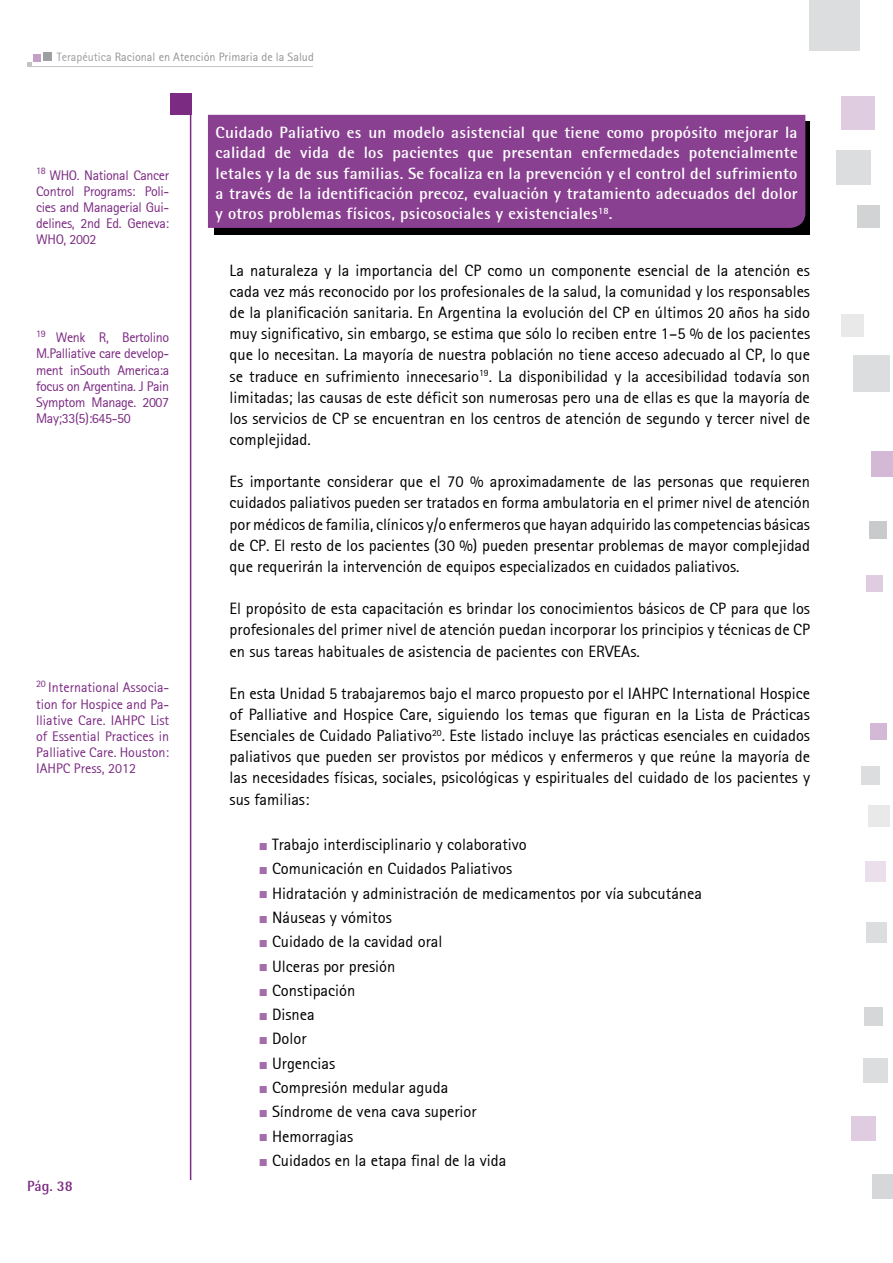
<style>
.page{position:relative;width:893px;height:1263px;background:#fff}
.page>*{position:absolute;margin:0;border:0;box-sizing:border-box;transform-origin:0 0}
.t1{font:16.5px/21.1px "AT Rotis Sans Serif";color:#000;text-align:justify}
.t2{font:700 16.5px/20.2px "AT Rotis Semi Sans";letter-spacing:.015em;color:#fff;text-align:justify}
.t3{font:700 14.85px "AT Rotis Semi Sans";color:#7c2b83}
.t4{font:13.95px/16.2px "AT Rotis Sans Serif";letter-spacing:-.025em;color:#7c2b83;text-align:justify}
.t5{font:12.15px "AT Rotis Sans Serif";color:#939598}
.s1{color:#9d9fa2}
.s2{color:#a46daa}
</style>
<div class="page">
<div style="left:43px;top:52px;width:9px;height:9px;background:#9d9fa2"></div>
<div style="left:34px;top:55px;width:7px;height:7px;background:#c4a0c7"></div>
<svg style="left:28px;top:62px;width:4px;height:4px"></svg>
<hr style="left:28px;top:66px;width:285px;height:1px;background:#c2c4c6">
<div style="left:170px;top:94px;width:21px;height:21px;background:#7c2b83"></div>
<hr style="left:190px;top:94px;width:1px;height:1086px;background:#7c2b83">
<div style="left:809px;top:0;width:51px;height:51px;background:#dcddde"></div>
<div style="left:841px;top:96px;width:34px;height:33px;background:#dfcce1"></div>
<div style="left:836px;top:150px;width:34px;height:34px;background:#dcddde"></div>
<div style="left:857px;top:205px;width:23px;height:23px;background:#d1d3d4"></div>
<div style="left:840px;top:314px;width:23px;height:23px;background:#e9e9ea"></div>
<div style="left:853px;top:355px;width:36px;height:37px;background:#dcddde"></div>
<div style="left:869px;top:521px;width:17px;height:17px;background:#c9cacc"></div>
<div style="left:866px;top:575px;width:17px;height:17px;background:#dfcce1"></div>
<div style="left:870px;top:723px;width:17px;height:17px;background:#d4b9d6"></div>
<div style="left:862px;top:766px;width:18px;height:19px;background:#dcddde"></div>
<div style="left:868px;top:806px;width:21px;height:21px;background:#e9e9ea"></div>
<div style="left:866px;top:922px;width:21px;height:21px;background:#dcddde"></div>
<div style="left:865px;top:861px;width:20px;height:21px;background:#ebdfec"></div>
<div style="left:865px;top:1007px;width:18px;height:19px;background:#d5d7d8"></div>
<div style="left:863px;top:1058px;width:25px;height:25px;background:#dcddde"></div>
<div style="left:852px;top:1116px;width:24px;height:25px;background:#dfcce1"></div>
<div style="left:872px;top:1174px;width:21px;height:25px;background:#d5d7d8"></div>
<div style="left:871px;top:451px;width:22px;height:26px;background:#d4b9d6"></div>
<div style="left:214px;top:121px;width:596px;height:113px;background:#000"></div>
<div style="left:208px;top:115px;width:597px;height:113px;background:#894090"></div>
<p class="t5" style="left:57px;top:49px;width:259px"><span class="s1">Terapéutica</span> Racional en Atención Primaria de la Salud</p>
<p class="t4" style="left:36px;top:167px;width:135px"><sup>18</sup> WHO. National Cancer Control Programs: Poli&shy;cies and Managerial Gui&shy;delines, 2nd Ed. Geneva:<br>WHO, 2002</p>
<p class="t4" style="left:36px;top:329px;width:135px"><sup>19</sup> Wenk R, Bertolino M.Palliative care develop&shy;ment inSouth America:a focus on Argentina. J Pain Symptom Manage. 2007<br>May;33(5):645-50</p>
<p class="t4" style="left:36px;top:679px;width:135px"><sup>20</sup> International Associa&shy;tion for Hospice and Pa&shy;lliative Care. IAHPC List of Essential Practices in Palliative Care. Houston:<br>IAHPC Press, 2012</p>
<p class="t3" style="left:27px;top:1177px;width:47px">Pág. 38</p>
<p class="t2" style="left:216px;top:122px;width:584px">Cuidado Paliativo es un modelo asistencial que tiene como propósito mejorar la calidad de vida de los pacientes que presentan enfermedades potencialmente letales y la de sus familias. Se focaliza en la prevención y el control del sufrimiento a través de la identificación precoz, evaluación y tratamiento adecuados del dolor y otros problemas físicos, psicosociales y existenciales<sup>18</sup>.</p>
<p class="t1" style="left:230px;top:259px;width:582px">La naturaleza y la importancia del CP como un componente esencial de la atención es cada vez más reconocido por los profesionales de la salud, la comunidad y los responsables de la planificación sanitaria. En Argentina la evolución del CP en últimos 20 años ha sido muy significativo, sin embargo, se estima que sólo lo reciben entre 1–5 % de los pacientes que lo necesitan. La mayoría de nuestra población no tiene acceso adecuado al CP, lo que se traduce en sufrimiento innecesario<sup>19</sup>. La disponibilidad y la accesibilidad todavía son limitadas; las causas de este déficit son numerosas pero una de ellas es que la mayoría de los servicios de CP se encuentran en los centros de atención de segundo y tercer nivel de complejidad.</p>
<p class="t1" style="left:230px;top:471px;width:582px">Es importante considerar que el 70 % aproximadamente de las personas que requieren cuidados paliativos pueden ser tratados en forma ambulatoria en el primer nivel de atención por médicos de familia, clínicos y/o enfermeros que hayan adquirido las competencias básicas de CP. El resto de los pacientes (30 %) pueden presentar problemas de mayor complejidad que requerirán la intervención de equipos especializados en cuidados paliativos.</p>
<p class="t1" style="left:230px;top:598px;width:582px">El propósito de esta capacitación es brindar los conocimientos básicos de CP para que los profesionales del primer nivel de atención puedan incorporar los principios y técnicas de CP en sus tareas habituales de asistencia de pacientes con ERVEAs.</p>
<p class="t1" style="left:230px;top:683px;width:582px">En esta Unidad 5 trabajaremos bajo el marco propuesto por el IAHPC International Hospice of Palliative and Hospice Care, siguiendo los temas que figuran en la Lista de Prácticas Esenciales de Cuidado Paliativo<sup>20</sup>. Este listado incluye las prácticas esenciales en cuidados paliativos que pueden ser provistos por médicos y enfermeros y que reúne la mayoría de las necesidades físicas, sociales, psicológicas y espirituales del cuidado de los pacientes y sus familias:</p>
<p class="t1" style="left:259px;top:834px;width:269px"><span class="s2">■</span> Trabajo interdisciplinario y colaborativo</p>
<p class="t1" style="left:259px;top:858px;width:255px"><span class="s2">■</span> Comunicación en Cuidados Paliativos</p>
<p class="t1" style="left:259px;top:882px;width:445px"><span class="s2">■</span> Hidratación y administración de medicamentos por vía subcutánea</p>
<p class="t1" style="left:259px;top:907px;width:134px"><span class="s2">■</span> Náuseas y vómitos</p>
<p class="t1" style="left:259px;top:931px;width:185px"><span class="s2">■</span> Cuidado de la cavidad oral</p>
<p class="t1" style="left:259px;top:955px;width:138px"><span class="s2">■</span> Ulceras por presión</p>
<p class="t1" style="left:259px;top:979px;width:98px"><span class="s2">■</span> Constipación</p>
<p class="t1" style="left:259px;top:1004px;width:57px"><span class="s2">■</span> Disnea</p>
<p class="t1" style="left:259px;top:1028px;width:49px"><span class="s2">■</span> Dolor</p>
<p class="t1" style="left:259px;top:1052px;width:78px"><span class="s2">■</span> Urgencias</p>
<p class="t1" style="left:259px;top:1077px;width:191px"><span class="s2">■</span> Compresión medular aguda</p>
<p class="t1" style="left:259px;top:1101px;width:219px"><span class="s2">■</span> Síndrome de vena cava superior</p>
<p class="t1" style="left:259px;top:1125px;width:96px"><span class="s2">■</span> Hemorragias</p>
<p class="t1" style="left:259px;top:1150px;width:249px"><span class="s2">■</span> Cuidados en la etapa final de la vida</p>
</div>
